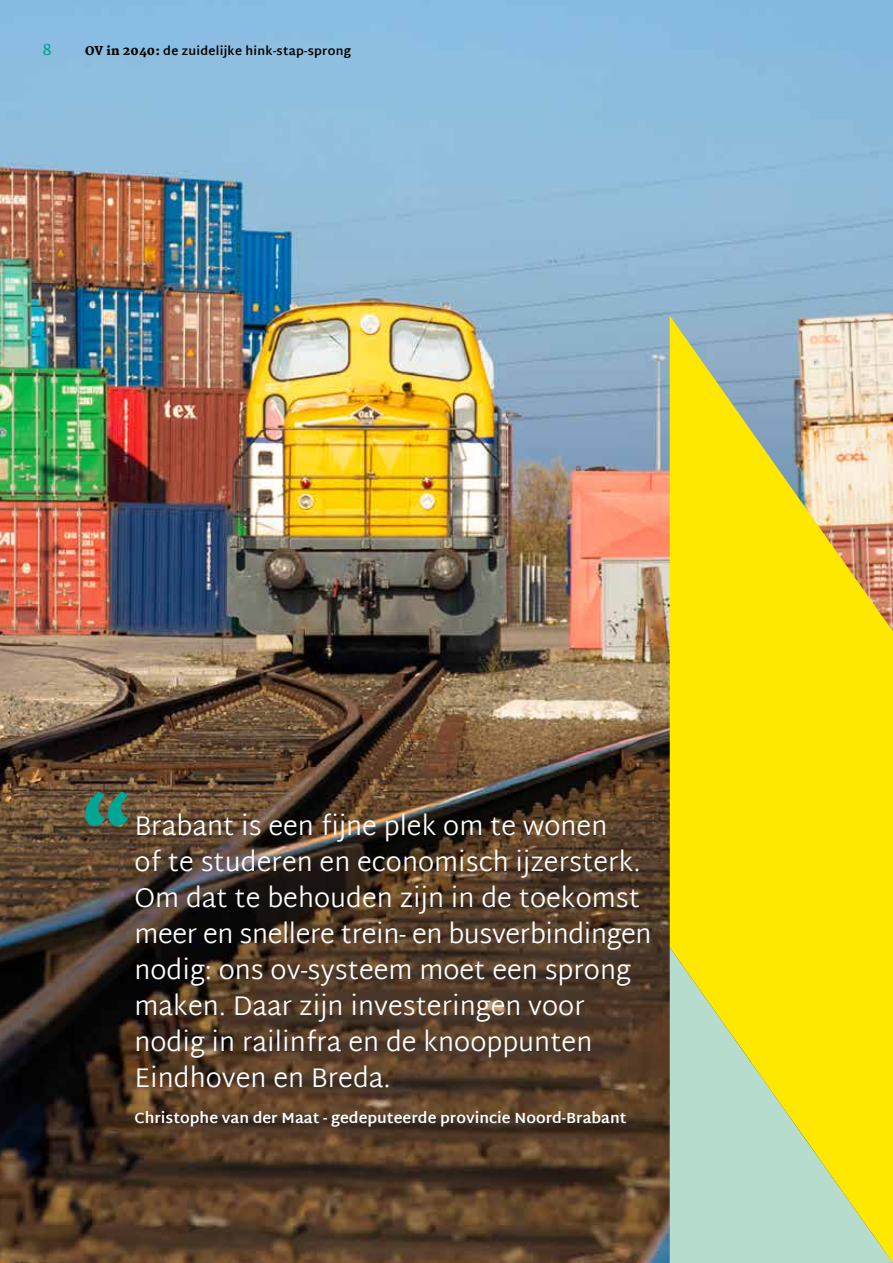
<style>
.page{position:relative;width:893px;height:1263px;background:#fff}
.page>*{position:absolute;margin:0;border:0;box-sizing:border-box;transform-origin:0 0}
.t1{font:300 27px/36px "Martel Sans";color:#fff}
.t2{font:700 15px "Martel Sans";color:#fff}
.t3{font:700 15px "Martel";color:#00a593}
.t4{font:700 12px "Martel Sans";letter-spacing:.02em;color:#000}
.s1{font-family:"Martel";font-weight:800}
</style>
<div class="page">
<img style="left:0;top:0;width:893px;height:1263px">
<svg style="left:670px;top:316px;width:223px;height:947px;background:#e9df40"></svg>
<svg style="left:85px;top:791px;width:43px;height:35px;background:#30806b"></svg>
<p class="t3" style="left:43px;top:41px;width:11px">8</p>
<p class="t4" style="left:85px;top:44px;width:267px"><span class="s1">OV in 2040:</span> de zuidelijke hink-stap-sprong</p>
<p class="t1" style="left:134px;top:809px;width:519px">Brabant is een fijne plek om te wonen<br>of te studeren en economisch ijzersterk.<br>Om dat te behouden zijn in de toekomst meer en snellere trein- en busverbindingen nodig: ons ov-systeem moet een sprong maken. Daar zijn investeringen voor nodig in railinfra en de knooppunten Eindhoven en Breda.</p>
<p class="t2" style="left:134px;top:1109px;width:494px">Christophe van der Maat - gedeputeerde provincie Noord-Brabant</p>
</div>
